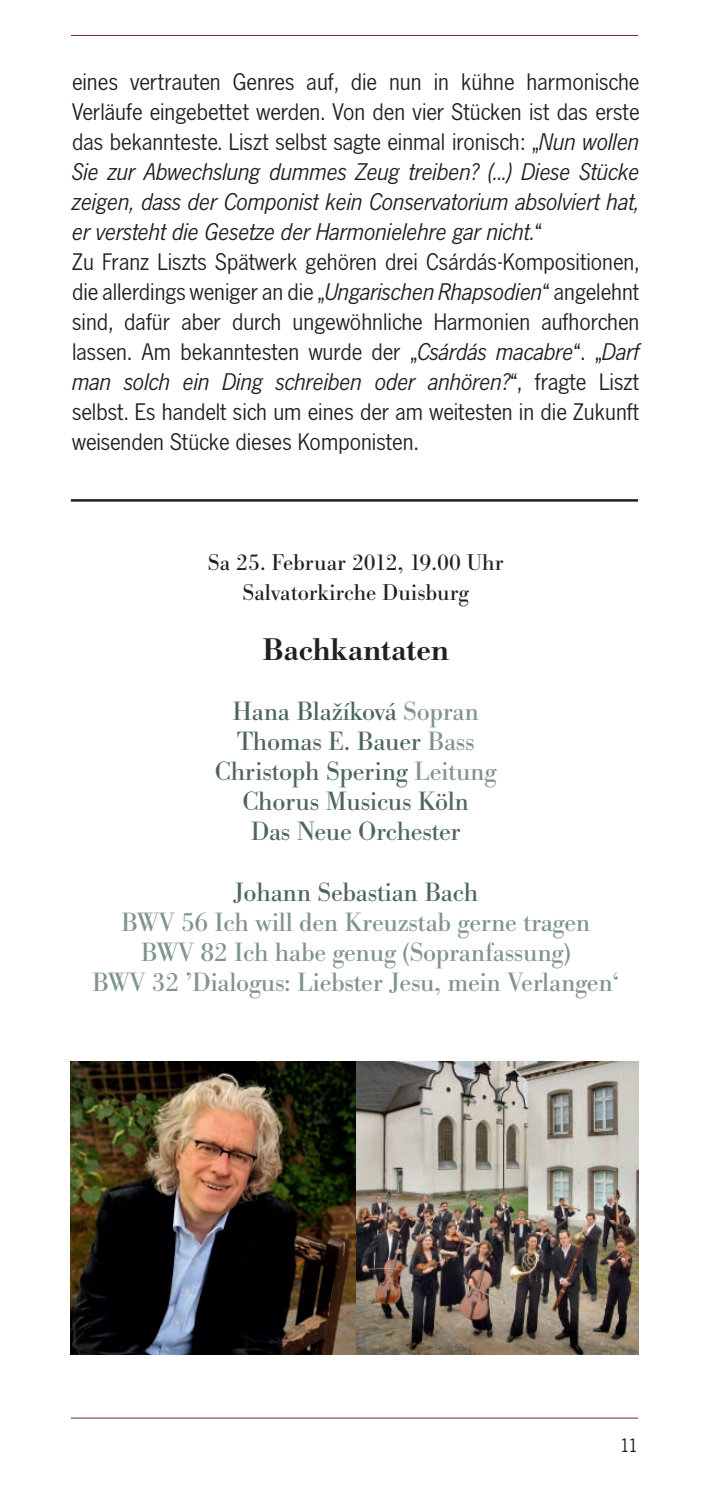
<style>
.page{position:relative;width:709px;height:1489px;background:#fff}
.page>*{position:absolute;margin:0;border:0;box-sizing:border-box;transform-origin:0 0}
.t1{font:600 32.5px "Bodoni Ant T";color:#231f20}
.t2{font:27.5px/30px "Bodoni Ant T";letter-spacing:-.01em;color:#4d665d;text-align:center}
.t3{font:27.5px/30px "Bodoni Ant T";letter-spacing:-.01em;color:#7f948e;text-align:center}
.t4{font:23.75px/30px "News Gothic BQ";color:#231f20}
.t5{font:23.75px/30px "Bodoni Ant T";color:#231f20;text-align:center}
.t6{font:20px "News Got T";color:#231f20}
.s1{font-style:italic}
.s2{color:#7f948e}
</style>
<div class="page">
<hr style="left:71px;top:35px;width:567px;height:1px;background:#78263a">
<hr style="left:71px;top:1417px;width:567px;height:1px;background:#78263a">
<img style="left:71px;top:1061px;width:567px;height:292px">
<hr style="left:71px;top:499px;width:567px;height:2px;background:#231f20">
<p class="t4" style="left:72px;top:67px;width:569px">eines vertrauten Genres auf, die nun in kühne harmonische Verläufe eingebettet werden. Von den vier Stücken ist das erste das bekannteste. Liszt selbst sagte einmal ironisch: „<span class="s1">Nun wollen Sie zur Abwechslung dummes Zeug treiben? (...) Diese Stücke zeigen, dass der Componist kein Conservatorium absolviert hat, er versteht die Gesetze der Harmonielehre gar nicht.</span>“<br>Zu Franz Liszts Spätwerk gehören drei Csárdás-Kompositionen, die allerdings weniger an die „<span class="s1">Ungarischen Rhapsodien</span>“ angelehnt sind, dafür aber durch ungewöhnliche Harmonien aufhorchen lassen. Am bekanntesten wurde der „<span class="s1">Csárdás macabre</span>“. „<span class="s1">Darf man solch ein Ding schreiben oder anhören?</span>“, fragte Liszt selbst. Es handelt sich um eines der am weitesten in die Zukunft weisenden Stücke dieses Komponisten.</p>
<p class="t5" style="left:208px;top:548px;width:297px">Sa 25. Februar 2012, 19.00 Uhr<br>Salvatorkirche Duisburg</p>
<h1 class="t1" style="left:263px;top:631px;width:188px">Bachkantaten</h1>
<p class="t2" style="left:215px;top:697px;width:283px">Hana Blažíková <span class="s2">Sopran<br></span>Thomas E. Bauer <span class="s2">Bass<br></span>Christoph Spering <span class="s2">Leitung<br></span>Chorus Musicus Köln<br>Das Neue Orchester</p>
<p class="t2" style="left:233px;top:877px;width:246px">Johann Sebastian Bach</p>
<p class="t3" style="left:92px;top:907px;width:528px">BWV 56 Ich will den Kreuzstab gerne tragen<br>BWV 82 Ich habe genug (Sopranfassung)<br>BWV 32 ’Dialogus: Liebster Jesu, mein Verlangen‘</p>
<p class="t6" style="left:620px;top:1434px;width:20px">11</p>
</div>
